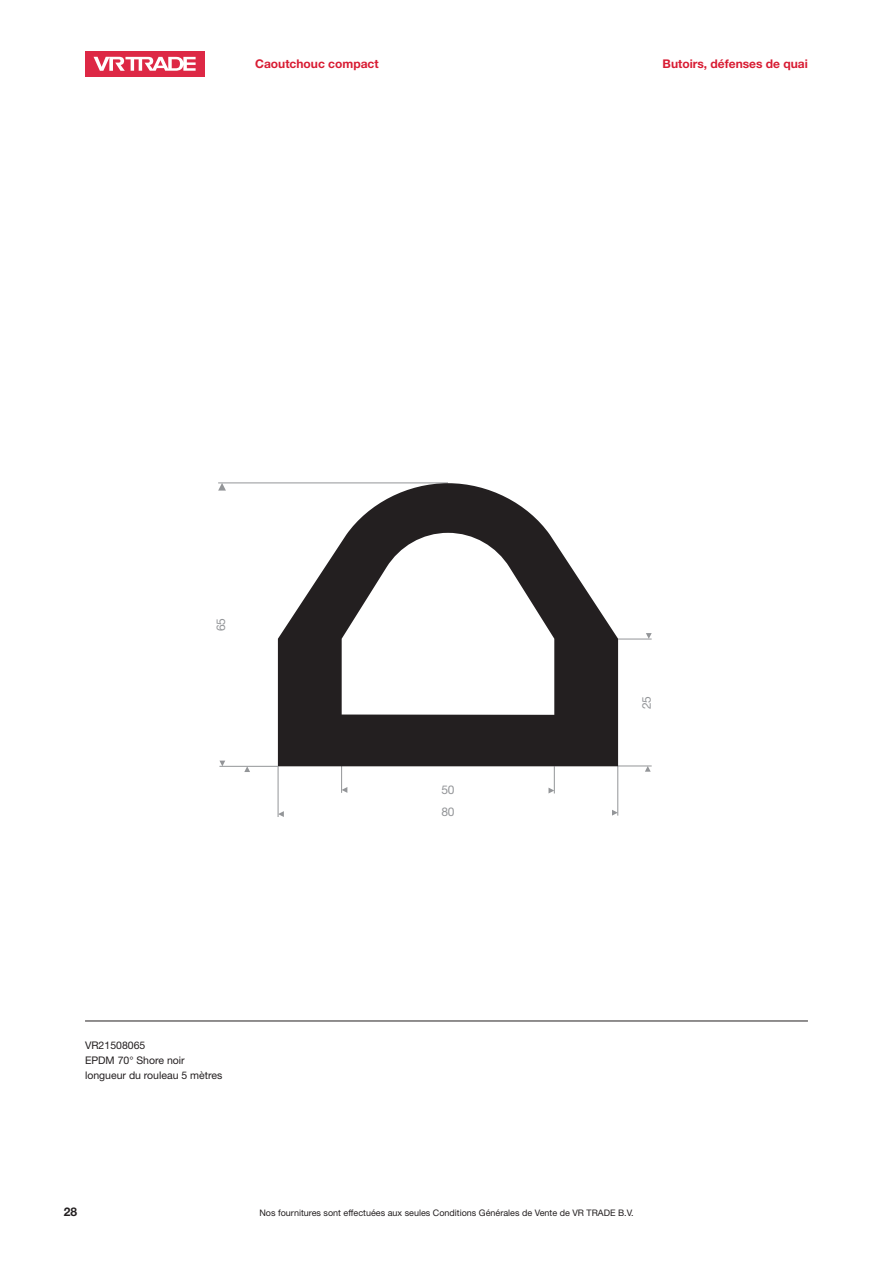
<style>
.page{position:relative;width:893px;height:1263px;background:#fff}
.page>*{position:absolute;margin:0;border:0;box-sizing:border-box;transform-origin:0 0}
.t1{font:700 12px "Helvetica Neue LT Std";color:#d81c33}
.t2{font:12px/22.6px "Helvetica Neue LT Std";letter-spacing:-.05em;color:#939598}
.t3{font:700 12px "Helvetica Neue LT Std";color:#231f20}
.t4{font:10.5px/15px "Helvetica Neue LT Std";color:#231f20}
.t5{font:9px "Helvetica Neue LT Std";color:#231f20}
</style>
<div class="page">
<div style="left:85px;top:51px;width:119px;height:26px;background:#dd2845"></div>
<svg style="left:94px;top:57px;width:102px;height:14px"></svg>
<hr style="left:85px;top:1020px;width:723px;height:1px;background:#231f20">
<svg style="left:548px;top:766px;width:7px;height:27px"></svg>
<hr style="left:617px;top:765px;width:1px;height:51px;background:#939598">
<svg style="left:612px;top:810px;width:6px;height:6px"></svg>
<hr style="left:278px;top:766px;width:1px;height:51px;background:#939598">
<svg style="left:278px;top:811px;width:6px;height:6px"></svg>
<svg style="left:341px;top:766px;width:6px;height:27px"></svg>
<hr style="left:618px;top:639px;width:34px;height:1px;background:#939598">
<hr style="left:618px;top:766px;width:34px;height:1px;background:#939598">
<svg style="left:645px;top:766px;width:6px;height:6px"></svg>
<svg style="left:646px;top:633px;width:6px;height:6px"></svg>
<hr style="left:218px;top:483px;width:230px;height:1px;background:#939598">
<svg style="left:218px;top:483px;width:8px;height:8px"></svg>
<hr style="left:219px;top:766px;width:59px;height:1px;background:#939598">
<svg style="left:219px;top:761px;width:6px;height:5px"></svg>
<svg style="left:244px;top:766px;width:6px;height:6px"></svg>
<svg style="left:278px;top:483px;width:340px;height:283px"></svg>
<h1 class="t1" style="left:255px;top:56px;width:125px">Caoutchouc compact</h1>
<h1 class="t1" style="left:663px;top:56px;width:147px">Butoirs, défenses de quai</h1>
<h1 class="t2" style="left:209px;top:631px;width:15px;rotate:-90deg">65</h1>
<p class="t4" style="left:85px;top:1038px;width:139px">VR21508065<br>EPDM 70° Shore noir longueur du rouleau 5 mètres</p>
<h1 class="t2" style="left:442px;top:778px;width:14px">50<br>80</h1>
<h1 class="t2" style="left:635px;top:709px;width:14px;rotate:-90deg">25</h1>
<h1 class="t3" style="left:64px;top:1204px;width:15px">28</h1>
<p class="t5" style="left:259px;top:1207px;width:376px">Nos fournitures sont effectuées aux seules Conditions Générales de Vente de VR TRADE B.V.</p>
</div>
